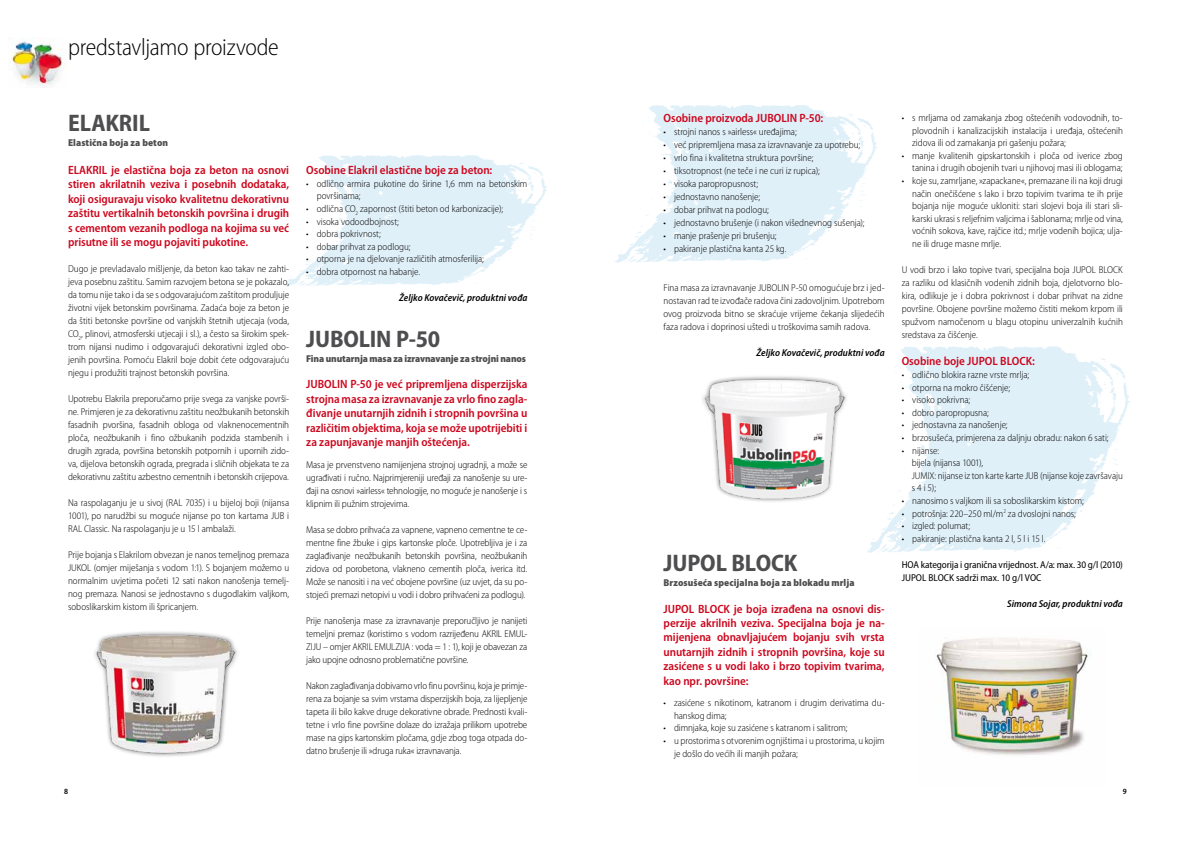
<style>
.page{position:relative;width:1191px;height:842px;background:#fff}
.page>*{position:absolute;margin:0;border:0;box-sizing:border-box;transform-origin:0 0}
.t1{font:700 semi-condensed 24px "Myriad Pro";letter-spacing:-.005em;color:#4e4e50}
.t2{font:300 semi-condensed 24px "Myriad Pro";letter-spacing:-.01em;color:#000}
.t3{font:600 semi-condensed 12px/14.4px "Myriad Pro";letter-spacing:-.005em;color:#cd071e;text-align:justify}
.t4{font:300 semi-condensed 10px/13px "Myriad Pro";letter-spacing:-.005em;color:#000;text-align:justify}
.t5{font:900 semi-condensed 10px "Myriad Pro";letter-spacing:.005em;color:#4e4e50}
.t6{font:italic 600 semi-condensed 10px "Myriad Pro";letter-spacing:.005em;color:#000}
.t7{font:semi-condensed 10px/13px "Myriad Pro";letter-spacing:-.01em;color:#000}
.t8{font:600 semi-condensed 8px "Myriad Pro";color:#000}
</style>
<div class="page">
<svg style="left:285px;top:155px;width:263px;height:131px"></svg>
<svg style="left:614px;top:105px;width:263px;height:158px;fill:#e0f0f9"></svg>
<img style="left:9px;top:37px;width:54px;height:49px">
<img style="left:702px;top:376px;width:145px;height:126px">
<img style="left:936px;top:638px;width:155px;height:117px">
<img style="left:94px;top:632px;width:144px;height:125px">
<svg style="left:867px;top:346px;width:263px;height:207px;fill:#e0f0f9"></svg>
<h1 class="t2" style="left:68px;top:34px;width:212px">predstavljamo proizvode</h1>
<h1 class="t1" style="left:68px;top:110px;width:83px">ELAKRIL</h1>
<p class="t5" style="left:68px;top:137px;width:102px">Elastična boja za beton</p>
<p class="t3" style="left:68px;top:163px;width:223px">ELAKRIL je elastična boja za beton na osnovi stiren akrilatnih veziva i posebnih dodataka, koji osiguravaju visoko kvalitetnu dekorativnu zaštitu vertikalnih betonskih površina i drugih s cementom vezanih podloga na kojima su već prisutne ili se mogu pojaviti pukotine.</p>
<p class="t4" style="left:68px;top:262px;width:223px">Dugo je prevladavalo mišljenje, da beton kao takav ne zahti&shy;jeva posebnu zaštitu. Samim razvojem betona se je pokazalo, da tomu nije tako i da se s odgovarajućom zaštitom produljuje životni vijek betonskim površinama. Zadaća boje za beton je da štiti betonske površine od vanjskih štetnih utjecaja (voda, CO<sub>2</sub>, plinovi, atmosferski utjecaji i sl.), a često sa širokim spek&shy;trom nijansi nudimo i odgovarajući dekorativni izgled obo&shy;jenih površina. Pomoću Elakril boje dobit ćete odgovarajuću njegu i produžiti trajnost betonskih površina.</p>
<p class="t4" style="left:68px;top:392px;width:223px">Upotrebu Elakrila preporučamo prije svega za vanjske površi&shy;ne. Primjeren je za dekorativnu zaštitu neožbukanih betonskih fasadnih pvoršina, fasadnih obloga od vlaknenocementnih ploča, neožbukanih i fino ožbukanih podzida stambenih i drugih zgrada, površina betonskih potpornih i upornih zido&shy;va, dijelova betonskih ograda, pregrada i sličnih objekata te za dekorativnu zaštitu azbestno cementnih i betonskih crijepova.</p>
<p class="t4" style="left:68px;top:496px;width:223px">Na raspolaganju je u sivoj (RAL 7035) i u bijeloj boji (nijansa 1001), po narudžbi su moguće nijanse po ton kartama JUB i RAL Classic. Na raspolaganju je u 15 l ambalaži.</p>
<p class="t4" style="left:68px;top:548px;width:223px">Prije bojanja s Elakrilom obvezan je nanos temeljnog premaza JUKOL (omjer miješanja s vodom 1:1). S bojanjem možemo u normalnim uvjetima početi 12 sati nakon nanošenja temelj&shy;nog premaza. Nanosi se jednostavno s dugodlakim valjkom, soboslikarskim kistom ili špricanjem.</p>
<p class="t3" style="left:306px;top:163px;width:188px">Osobine Elakril elastične boje za beton:</p>
<p class="t4" style="left:317px;top:177px;width:212px;line-height:12.6px;text-indent:-10px">• odlično armira pukotine do širine 1,6 mm na betonskim površinama;</p>
<p class="t4" style="left:306px;top:202px;width:198px">• odlična CO<sub>2</sub> zapornost (štiti beton od karbonizacije);</p>
<p class="t4" style="left:306px;top:215px;width:94px">• visoka vodoodbojnost;</p>
<p class="t4" style="left:306px;top:228px;width:76px">• dobra pokrivnost;</p>
<p class="t4" style="left:306px;top:240px;width:106px">• dobar prihvat za podlogu;</p>
<p class="t4" style="left:306px;top:253px;width:179px">• otporna je na djelovanje različitih atmosferilija;</p>
<p class="t4" style="left:306px;top:265px;width:115px">• dobra otpornost na habanje.</p>
<p class="t6" style="left:399px;top:292px;width:130px">Željko Kovačevič, produktni vođa</p>
<h1 class="t1" style="left:306px;top:326px;width:135px">JUBOLIN P-50</h1>
<p class="t5" style="left:306px;top:353px;width:221px">Fina unutarnja masa za izravnavanje za strojni nanos</p>
<p class="t3" style="left:306px;top:377px;width:223px">JUBOLIN P-50 je već pripremljena disperzijska strojna masa za izravnavanje za vrlo fino zagla&shy;đivanje unutarnjih zidnih i stropnih površina u različitim objektima, koja se može upotrijebiti i za zapunjavanje manjih oštećenja.</p>
<p class="t4" style="left:306px;top:458px;width:223px">Masa je prvenstveno namijenjena strojnoj ugradnji, a može se ugrađivati i ručno. Najprimjereniji uređaji za nanošenje su ure&shy;đaji na osnovi »airless« tehnologije, no moguće je nanošenje i s klipnim ili pužnim strojevima.</p>
<p class="t4" style="left:306px;top:523px;width:223px">Masa se dobro prihvaća za vapnene, vapneno cementne te ce&shy;mentne fine žbuke i gips kartonske ploče. Upotrebljiva je i za zaglađivanje neožbukanih betonskih površina, neožbukanih zidova od porobetona, vlakneno cementih ploča, iverica itd.<br>Može se nanositi i na već obojene površine (uz uvjet, da su po&shy;stojeći premazi netopivi u vodi i dobro prihvaćeni za podlogu).</p>
<p class="t4" style="left:306px;top:614px;width:223px">Prije nanošenja mase za izravnavanje preporučljivo je nanijeti temeljni premaz (koristimo s vodom razrijeđenu AKRIL EMUL-ZIJU – omjer AKRIL EMULZIJA : voda = 1 : 1), koji je obavezan za jako upojne odnosno problematične površine.</p>
<p class="t4" style="left:306px;top:679px;width:223px">Nakon zaglađivanja dobivamo vrlo finu površinu, koja je primje&shy;rena za bojanje sa svim vrstama disperzijskih boja, za lijepljenje tapeta ili bilo kakve druge dekorativne obrade. Prednosti kvali&shy;tetne i vrlo fine površine dolaze do izražaja prilikom upotrebe mase na gips kartonskim pločama, gdje zbog toga otpada do&shy;datno brušenje ili »druga ruka« izravnavanja.</p>
<p class="t3" style="left:663px;top:111px;width:161px">Osobine proizvoda JUBOLIN P-50:</p>
<p class="t4" style="left:663px;top:126px;width:135px">• strojni nanos s »airless« uređajima;</p>
<p class="t4" style="left:663px;top:139px;width:198px">• već pripremljena masa za izravnavanje za upotrebu;</p>
<p class="t4" style="left:663px;top:152px;width:151px">• vrlo fina i kvalitetna struktura površine;</p>
<p class="t4" style="left:663px;top:165px;width:158px">• tiksotropnost (ne teče i ne curi iz rupica);</p>
<p class="t4" style="left:663px;top:178px;width:96px">• visoka paropropusnost;</p>
<p class="t4" style="left:663px;top:191px;width:98px">• jednostavno nanošenje;</p>
<p class="t4" style="left:663px;top:204px;width:107px">• dobar prihvat na podlogu;</p>
<p class="t4" style="left:663px;top:217px;width:203px">• jednostavno brušenje (i nakon višednevnog sušenja);</p>
<p class="t4" style="left:663px;top:230px;width:114px">• manje prašenje pri brušenju;</p>
<p class="t4" style="left:663px;top:243px;width:124px">• pakiranje plastična kanta 25 kg.</p>
<p class="t4" style="left:663px;top:282px;width:223px">Fina masa za izravnavanje JUBOLIN P-50 omogućuje brz i jed&shy;nostavan rad te izvođače radova čini zadovoljnim. Upotrebom ovog proizvoda bitno se skraćuje vrijeme čekanja slijedećih faza radova i doprinosi uštedi u troškovima samih radova.</p>
<p class="t6" style="left:756px;top:348px;width:130px">Željko Kovačevič, produktni vođa</p>
<h1 class="t1" style="left:663px;top:550px;width:135px">JUPOL BLOCK</h1>
<p class="t5" style="left:663px;top:577px;width:192px">Brzosušeća specijalna boja za blokadu mrlja</p>
<p class="t3" style="left:663px;top:602px;width:223px">JUPOL BLOCK je boja izrađena na osnovi dis&shy;perzije akrilnih veziva. Specijalna boja je na&shy;mijenjena obnavljajućem bojanju svih vrsta unutarnjih zidnih i stropnih površina, koje su zasićene s u vodi lako i brzo topivim tvarima, kao npr. površine:</p>
<p class="t4" style="left:674px;top:697px;width:212px;line-height:12.6px;text-indent:-10px">• zasićene s nikotinom, katranom i drugim derivatima du&shy;hanskog dima;</p>
<p class="t4" style="left:663px;top:722px;width:185px">• dimnjaka, koje su zasićene s katranom i salitrom;</p>
<p class="t4" style="left:674px;top:735px;width:212px;line-height:12.6px;text-indent:-10px">• u prostorima s otvorenim ognjištima i u prostorima, u kojim je došlo do većih ili manjih požara;</p>
<p class="t4" style="left:912px;top:111px;width:212px;line-height:12.6px;text-indent:-10px">• s mrljama od zamakanja zbog oštećenih vodovodnih, to&shy;plovodnih i kanalizacijskih instalacija i uređaja, oštećenih zidova ili od zamakanja pri gašenju požara;</p>
<p class="t4" style="left:901px;top:149px;width:223px;line-height:12.6px;text-align:right">• manje kvalitenih gipskartonskih i ploča od iverice zbog tanina i drugih obojenih tvari u njihovoj masi ili oblogama;</p>
<p class="t4" style="left:912px;top:174px;width:212px;line-height:12.6px;text-indent:-10px">• koje su, zamrljane, »zapackane«, premazane ili na koji drugi način onečišćene s lako i brzo topivim tvarima te ih prije bojanja nije moguće ukloniti: stari slojevi boja ili stari sli&shy;karski ukrasi s reljefnim valjcima i šablonama; mrlje od vina, voćnih sokova, kave, rajčice itd.; mrlje vodenih bojica; ulja&shy;ne ili druge masne mrlje.</p>
<p class="t4" style="left:901px;top:263px;width:223px">U vodi brzo i lako topive tvari, specijalna boja JUPOL BLOCK za razliku od klasičnih vodenih zidnih boja, djelotvorno blo&shy;kira, odlikuje je i dobra pokrivnost i dobar prihvat na zidne površine. Obojene površine možemo čistiti mekom krpom ili spužvom namočenom u blagu otopinu univerzalnih kućnih sredstava za čišćenje.</p>
<p class="t3" style="left:901px;top:354px;width:135px">Osobine boje JUPOL BLOCK:</p>
<p class="t4" style="left:901px;top:368px;width:129px">• odlično blokira razne vrste mrlja;</p>
<p class="t4" style="left:901px;top:381px;width:110px">• otporna na mokro čišćenje;</p>
<p class="t4" style="left:901px;top:393px;width:70px">• visoko pokrivna;</p>
<p class="t4" style="left:901px;top:406px;width:89px">• dobro paropropusna;</p>
<p class="t4" style="left:901px;top:419px;width:107px">• jednostavna za nanošenje;</p>
<p class="t4" style="left:901px;top:431px;width:208px">• brzosušeća, primjerena za daljnju obradu: nakon 6 sati;</p>
<p class="t4" style="left:911px;top:444px;width:213px;line-height:12.6px;text-align:left;text-indent:-10px">• nijanse:<br>bijela (nijansa 1001),<br>JUMIX: nijanse iz ton karte karte JUB (nijanse koje završavaju s 4 i 5);</p>
<p class="t4" style="left:901px;top:494px;width:184px">• nanosimo s valjkom ili sa soboslikarskim kistom;</p>
<p class="t4" style="left:901px;top:507px;width:176px">• potrošnja: 220–250 ml/m<sup>2</sup> za dvoslojni nanos;</p>
<p class="t4" style="left:901px;top:519px;width:70px">• izgled: polumat;</p>
<p class="t4" style="left:901px;top:532px;width:145px">• pakiranje: plastična kanta 2 l, 5 l i 15 l.</p>
<p class="t7" style="left:901px;top:558px;width:223px">HOA kategorija i granična vrijednost. A/a: max. 30 g/l (2010)<br>JUPOL BLOCK sadrži max. 10 g/l VOC</p>
<p class="t6" style="left:1007px;top:598px;width:117px">Simona Sojar, produktni vođa</p>
<p class="t8" style="left:64px;top:787px;width:5px">8</p>
<p class="t8" style="left:1123px;top:787px;width:5px">9</p>
</div>
